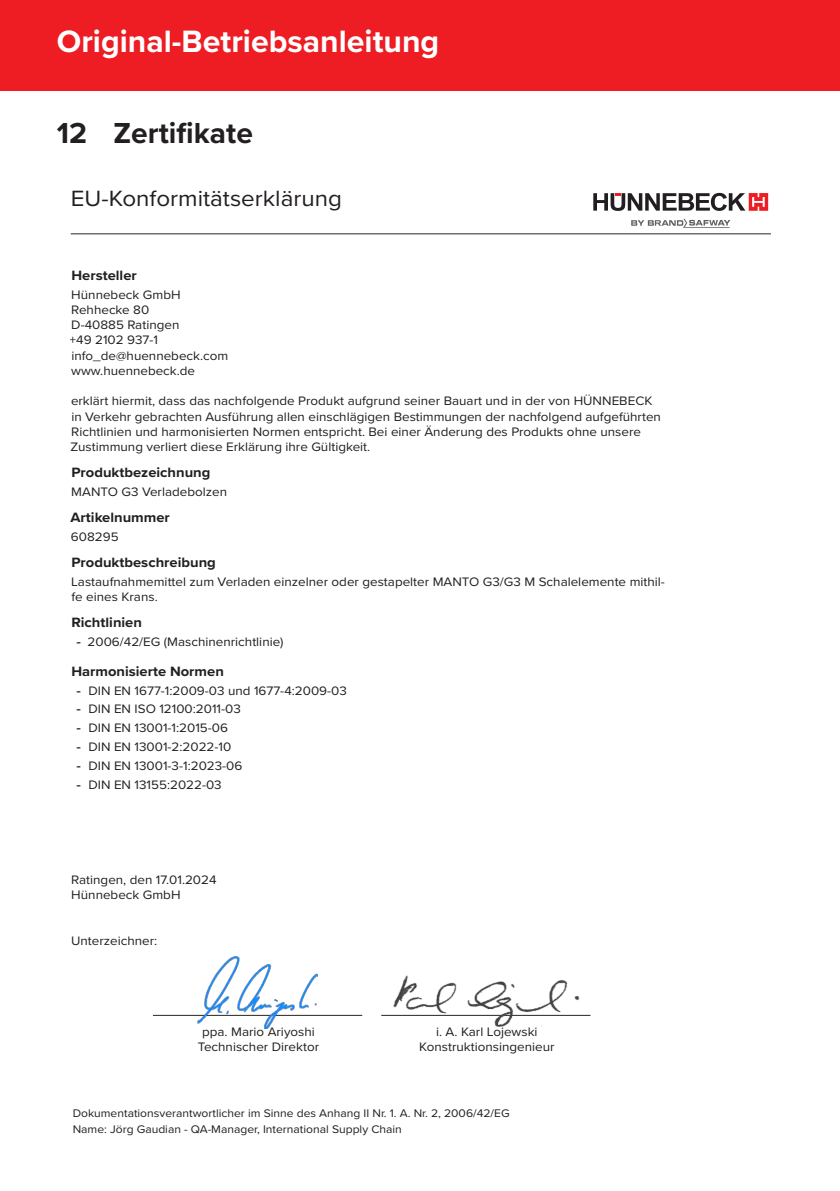
<style>
.page{position:relative;width:840px;height:1191px;background:#fff}
.page>*{position:absolute;margin:0;border:0;box-sizing:border-box;transform-origin:0 0}
.t1{font:700 32px "Proxima Nova";color:#fff}
.t2{font:700 30px "Proxima Nova";color:#231f20}
.t3{font:22.8px "Proxima Nova";color:#231f20;scale:1.06 1}
.t4{font:700 14px "Proxima Nova";color:#231f20;scale:1.06 1}
.t5{font:12.8px/15.2px "Proxima Nova";color:#231f20;scale:1.06 1}
.t6{font:11.4px/15.2px "Proxima Nova";color:#231f20;scale:1.06 1}
.s1{font-family:"Arial"}
</style>
<div class="page">
<div style="left:0;top:0;width:839px;height:91px;background:#ee1d23"></div>
<hr style="left:153px;top:1015px;width:209px;height:1px;background:#231f20">
<img style="left:197px;top:956px;width:120px;height:72px">
<hr style="left:381px;top:1015px;width:209px;height:1px;background:#231f20">
<img style="left:390px;top:975px;width:190px;height:52px">
<hr style="left:71px;top:233px;width:699px;height:1px;background:#231f20">
<svg style="left:593px;top:193px;width:174px;height:18px"></svg>
<svg style="left:631px;top:219px;width:99px;height:9px"></svg>
<h1 class="t1" style="left:57px;top:18px;width:383px">Original-Betriebsanleitung</h1>
<h2 class="t2" style="left:57px;top:110px;width:198px">12 Zertifikate</h2>
<h3 class="t3" style="left:71px;top:182px;width:257px">EU-Konformitätserklärung</h3>
<p class="t4" style="left:71px;top:265px;width:63px">Hersteller</p>
<p class="t5" style="left:70px;top:286px;width:151px">Hünnebeck GmbH<br>Rehhecke 80<br>D-40885 Ratingen<br>+49 2102 937-1 info_de@huennebeck.com www.huennebeck.de</p>
<p class="t5" style="left:70px;top:393px;width:558px">erklärt hiermit, dass das nachfolgende Produkt aufgrund seiner Bauart und in der von HÜNNEBECK in Verkehr gebrachten Ausführung allen einschlägigen Bestimmungen der nachfolgend aufgeführten Richtlinien und harmonisierten Normen entspricht. Bei einer Änderung des Produkts ohne unsere Zustimmung verliert diese Erklärung ihre Gültigkeit.</p>
<p class="t4" style="left:71px;top:462px;width:133px">Produktbezeichnung</p>
<p class="t5" style="left:71px;top:483px;width:148px">MANTO G3 Verladebolzen</p>
<p class="t4" style="left:70px;top:507px;width:95px">Artikelnummer</p>
<p class="t5" style="left:71px;top:528px;width:46px">608295</p>
<p class="t4" style="left:71px;top:552px;width:138px">Produktbeschreibung</p>
<p class="t5" style="left:71px;top:573px;width:561px">Lastaufnahmemittel zum Verladen einzelner oder gestapelter MANTO G3/G3 M Schalelemente mithil&shy;fe eines Krans.</p>
<p class="t4" style="left:71px;top:612px;width:68px">Richtlinien</p>
<p class="t5" style="left:76px;top:633px;width:197px"><span class="s1">-</span> 2006/42/EG (Maschinenrichtlinie)</p>
<p class="t4" style="left:71px;top:660px;width:145px">Harmonisierte Normen</p>
<p class="t5" style="left:76px;top:682px;width:256px"><span class="s1">-</span> DIN EN 1677-1:2009-03 und 1677-4:2009-03</p>
<p class="t5" style="left:76px;top:701px;width:156px"><span class="s1">-</span> DIN EN ISO 12100:2011-03</p>
<p class="t5" style="left:76px;top:720px;width:144px"><span class="s1">-</span> DIN EN 13001-1:2015-06</p>
<p class="t5" style="left:76px;top:738px;width:147px"><span class="s1">-</span> DIN EN 13001-2:2022-10</p>
<p class="t5" style="left:76px;top:757px;width:158px"><span class="s1">-</span> DIN EN 13001-3-1:2023-06</p>
<p class="t5" style="left:76px;top:776px;width:138px"><span class="s1">-</span> DIN EN 13155:2022-03</p>
<p class="t5" style="left:71px;top:871px;width:138px">Ratingen, den 17.01.2024<br>Hünnebeck GmbH</p>
<p class="t5" style="left:71px;top:932px;width:83px">Unterzeichner:</p>
<p class="t5" style="left:198px;top:1023px;width:116px;text-align:center">ppa. Mario Ariyoshi<br>Technischer Direktor</p>
<p class="t5" style="left:419px;top:1023px;width:129px;text-align:center">i. A. Karl Lojewski<br>Konstruktionsingenieur</p>
<p class="t6" style="left:73px;top:1105px;width:413px">Dokumentationsverantwortlicher im Sinne des Anhang II Nr. 1. A. Nr. 2, 2006/42/EG<br>Name: Jörg Gaudian - QA-Manager, International Supply Chain</p>
</div>
